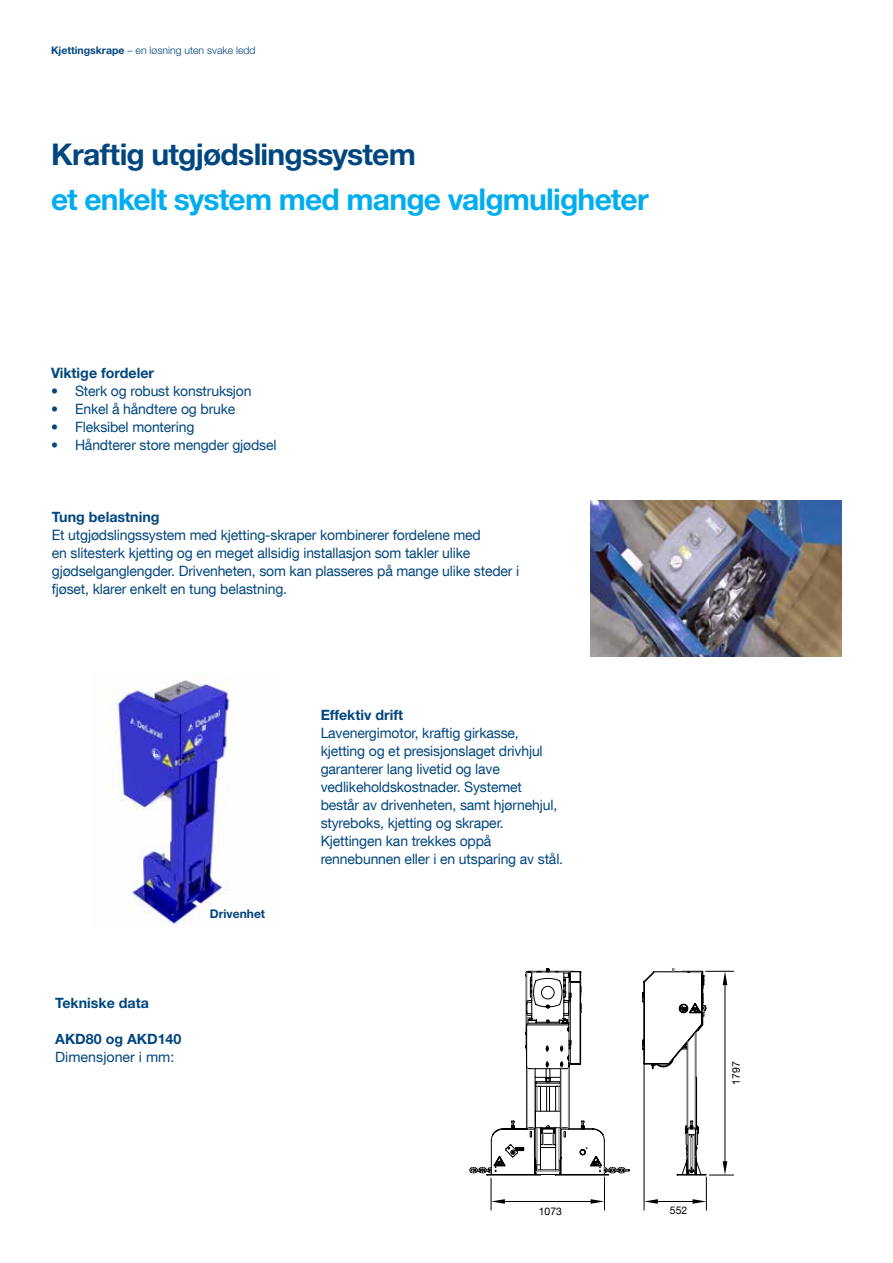
<style>
.page{position:relative;width:893px;height:1263px;background:#fff}
.page>*{position:absolute;margin:0;border:0;box-sizing:border-box;transform-origin:0 0}
.t1{font:700 30px "Helvetica Neue LT Std";letter-spacing:-.03em;color:#00aeef}
.t2{font:700 30px "Helvetica Neue LT Std";letter-spacing:-.025em;color:#00467f}
.t3{font:14.25px/18px "Helvetica Neue LT Com";letter-spacing:-.01em;color:#00467f}
.t4{font:700 14.25px "Helvetica Neue LT Std";color:#00467f}
.t5{font:700 14.25px "Helvetica Neue LT Com";color:#00467f}
.t6{font:14.25px "Helvetica Neue LT Std";color:#00467f}
.t7{font:700 12px "Helvetica Neue LT Std";color:#00467f}
.t8{font:300 10.5px "Helvetica Neue LT Std";color:#00467f}
.t9{font:10.5px "Helvetica Neue LT Com";color:#000}
.s1{font-weight:700}
</style>
<div class="page">
<img style="left:108px;top:676px;width:121px;height:252px">
<img style="left:591px;top:500px;width:251px;height:156px">
<svg style="left:642px;top:968px;width:92px;height:208px"></svg>
<svg style="left:469px;top:968px;width:161px;height:209px"></svg>
<hr style="left:604px;top:1177px;width:1px;height:33px;background:#000">
<hr style="left:491px;top:1178px;width:1px;height:32px;background:#000">
<hr style="left:505px;top:1201px;width:90px;height:1px;background:#000">
<svg style="left:591px;top:1199px;width:13px;height:5px"></svg>
<svg style="left:491px;top:1199px;width:14px;height:5px"></svg>
<hr style="left:706px;top:1177px;width:1px;height:33px;background:#000">
<hr style="left:644px;top:1066px;width:1px;height:144px;background:#000">
<hr style="left:658px;top:1201px;width:39px;height:1px;background:#000">
<svg style="left:692px;top:1199px;width:14px;height:5px"></svg>
<svg style="left:644px;top:1199px;width:14px;height:5px"></svg>
<p class="t8" style="left:51px;top:44px;width:206px"><span class="s1">Kjettingskrape</span> – en løsning uten svake ledd</p>
<h1 class="t2" style="left:51px;top:136px;width:366px">Kraftig utgjødslingssystem</h1>
<h1 class="t1" style="left:51px;top:181px;width:599px">et enkelt system med mange valgmuligheter</h1>
<p class="t5" style="left:51px;top:364px;width:105px">Viktige fordeler</p>
<p class="t3" style="left:51px;top:382px;width:202px">• Sterk og robust konstruksjon</p>
<p class="t3" style="left:51px;top:400px;width:186px">• Enkel å håndtere og bruke</p>
<p class="t3" style="left:51px;top:418px;width:145px">• Fleksibel montering</p>
<p class="t3" style="left:51px;top:436px;width:227px">• Håndterer store mengder gjødsel</p>
<p class="t4" style="left:52px;top:508px;width:109px">Tung belastning</p>
<p class="t3" style="left:52px;top:526px;width:469px">Et utgjødslingssystem med kjetting-skraper kombinerer fordelene med<br>en slitesterk kjetting og en meget allsidig installasjon som takler ulike gjødselganglengder. Drivenheten, som kan plasseres på mange ulike steder i fjøset, klarer enkelt en tung belastning.</p>
<p class="t7" style="left:210px;top:906px;width:57px">Drivenhet</p>
<p class="t4" style="left:55px;top:994px;width:95px">Tekniske data</p>
<p class="t4" style="left:55px;top:1030px;width:128px">AKD80 og AKD140</p>
<p class="t6" style="left:55px;top:1048px;width:121px">Dimensjoner i mm:</p>
<p class="t4" style="left:321px;top:706px;width:84px">Effektiv drift</p>
<p class="t3" style="left:321px;top:724px;width:244px">Lavenergimotor, kraftig girkasse, kjetting og et presisjonslaget drivhjul garanterer lang livetid og lave vedlikeholdskostnader. Systemet består av drivenheten, samt hjørnehjul, styreboks, kjetting og skraper.<br>Kjettingen kan trekkes oppå rennebunnen eller i en utsparing av stål.</p>
<p class="t9" style="left:539px;top:1205px;width:25px">1073</p>
<p class="t9" style="left:730px;top:1084px;width:25px;rotate:-90deg">1797</p>
<p class="t9" style="left:670px;top:1204px;width:19px">552</p>
</div>
